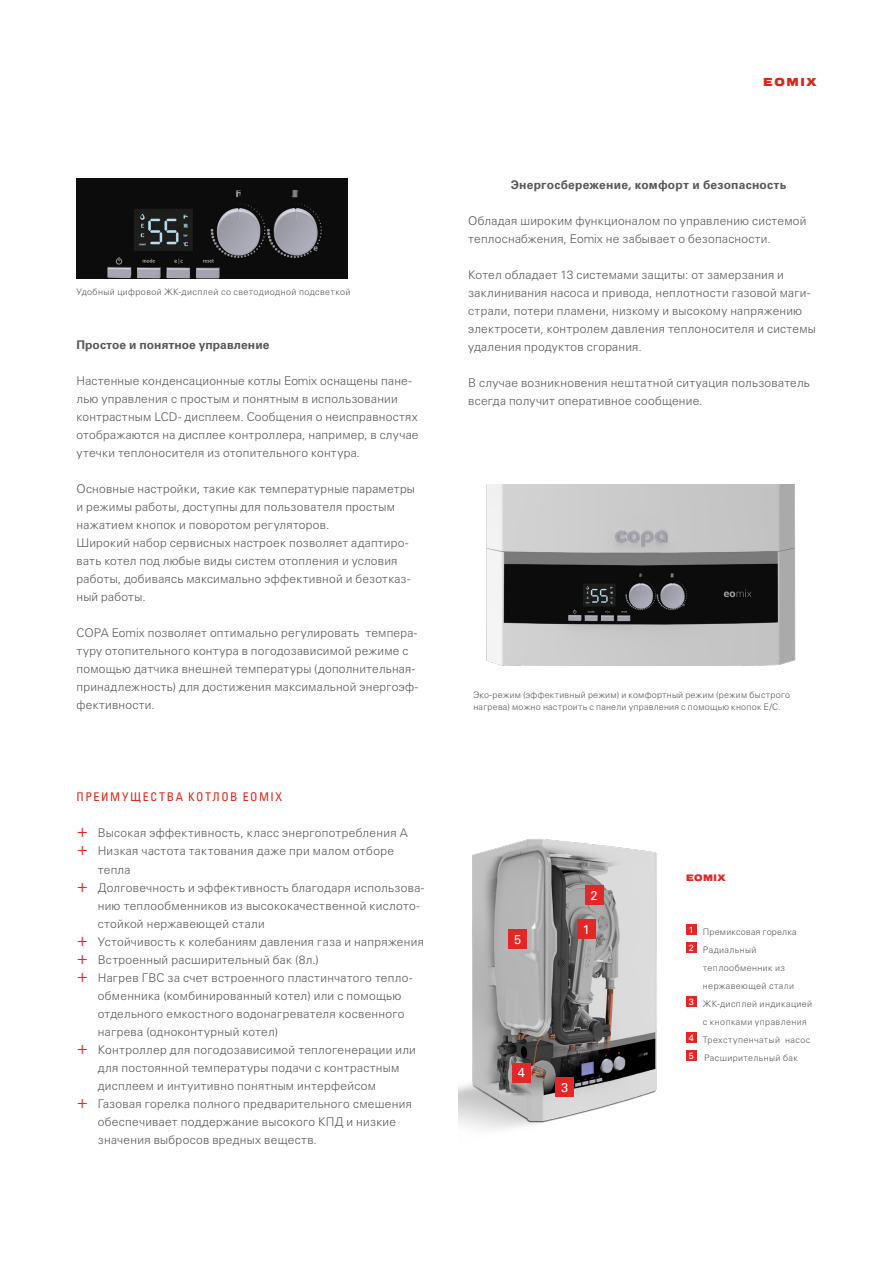
<style>
.page{position:relative;width:893px;height:1263px;background:#fff}
.page>*{position:absolute;margin:0;border:0;box-sizing:border-box;transform-origin:0 0}
.Beschriftung_großes{font:12.75px "Univers LTCYR 55 Roman";color:#fff}
.Copy___Univers_Light{font:300 12px/18px "Univers LTCYR 45";letter-spacing:.02em;color:#57585a}
.Zwischenheadline___U{font:700 12px "Univers LTCYR 65";letter-spacing:.02em;color:#57585a}
.Copy___Univers_Light-2{font:700 12px "Univers LTCYR 65";letter-spacing:.005em;color:#57585a}
.Headline_Vorteilstex{font:condensed 12px "Univers LTCYR 57";letter-spacing:.13em;color:#da291c}
.Kopfzeile___Univers{font:700 12px "Viessmann";letter-spacing:.105em;color:#da291c}
.Product_name_table{font:700 9.75px "Viessmann";letter-spacing:.01em;color:#e32726}
.Bildunterschriften{font:300 9px/12px "Univers LTCYR 45";letter-spacing:.03em;color:#57585a}
.Produktschnitt_Besch{font:300 9px/18px "Univers LTCYR 45";letter-spacing:.045em;color:#57585a}
.Produktschnitt_Besch-2{font:300 9px "Univers LTCYR 45";letter-spacing:.02em;color:#57585a}
.Produktschnitt_Besch-3{font:9px "Univers LTCYR 55 Roman";color:#fff}
.s1{font-size:18px;color:#e32726}
</style>
<div class="page">
<img style="left:77px;top:179px;width:271px;height:100px">
<img style="left:486px;top:485px;width:310px;height:181px">
<div style="left:686px;top:924px;width:10px;height:11px;background:#e32726"></div>
<div style="left:686px;top:942px;width:10px;height:11px;background:#e32726"></div>
<div style="left:686px;top:996px;width:10px;height:11px;background:#e32726"></div>
<div style="left:686px;top:1032px;width:10px;height:11px;background:#e32726"></div>
<div style="left:686px;top:1050px;width:10px;height:11px;background:#e32726"></div>
<img style="left:458px;top:839px;width:199px;height:290px">
<div style="left:585px;top:885px;width:19px;height:20px;background:#e32726"></div>
<div style="left:555px;top:1077px;width:19px;height:20px;background:#e32726"></div>
<div style="left:508px;top:929px;width:19px;height:19px;background:#e32726"></div>
<div style="left:577px;top:919px;width:19px;height:20px;background:#e32726"></div>
<div style="left:512px;top:1063px;width:19px;height:19px;background:#e32726"></div>
<p class="Bildunterschriften" style="left:77px;top:286px;width:275px">Удобный цифровой ЖК-дисплей со светодиодной подсветкой</p>
<p class="Copy___Univers_Light-2" style="left:77px;top:337px;width:194px">Простое и понятное управление</p>
<p class="Copy___Univers_Light" style="left:77px;top:372px;width:343px">Настенные конденсационные котлы Eomix оснащены пане&shy;лью управления с простым и понятным в использовании контрастным LCD- дисплеем. Сообщения о неисправностях отображаются на дисплее контроллера, например, в случае утечки теплоносителя из отопительного контура.</p>
<p class="Copy___Univers_Light" style="left:77px;top:480px;width:340px">Основные настройки, такие как температурные параметры и режимы работы, доступны для пользователя простым нажатием кнопок и поворотом регуляторов.</p>
<p class="Copy___Univers_Light" style="left:77px;top:534px;width:335px">Широкий набор сервисных настроек позволяет адаптиро&shy;вать котел под любые виды систем отопления и условия работы, добиваясь максимально эффективной и безотказ&shy;ный работы.</p>
<p class="Copy___Univers_Light" style="left:77px;top:624px;width:343px">COPA Eomix позволяет оптимально регулировать темпера&shy;туру отопительного контура в погодозависимой режиме с помощью датчика внешней температуры (дополнительная&shy;принадлежность) для достижения максимальной энергоэф&shy;фективности.</p>
<p class="Headline_Vorteilstex" style="left:77px;top:790px;width:207px">ПРЕИМУЩЕСТВА КОТЛОВ EOMIX</p>
<p class="Copy___Univers_Light" style="left:77px;top:824px;width:333px"><span class="s1">+</span> Высокая эффективность, класс энергопотребления A</p>
<p class="Copy___Univers_Light" style="left:98px;top:842px;width:298px;text-indent:-21px"><span class="s1">+</span> Низкая частота тактования даже при малом отборе тепла</p>
<p class="Copy___Univers_Light" style="left:98px;top:878px;width:328px;text-indent:-21px"><span class="s1">+</span> Долговечность и эффективность благодаря использова&shy;нию теплообменников из высококачественной кислото&shy;стойкой нержавеющей стали</p>
<p class="Copy___Univers_Light" style="left:77px;top:932px;width:349px"><span class="s1">+</span> Устойчивость к колебаниям давления газа и напряжения</p>
<p class="Copy___Univers_Light" style="left:77px;top:950px;width:244px"><span class="s1">+</span> Встроенный расширительный бак (8л.)</p>
<p class="Copy___Univers_Light" style="left:98px;top:968px;width:316px;text-indent:-21px"><span class="s1">+</span> Нагрев ГВС за счет встроенного пластинчатого тепло&shy;обменника (комбинированный котел) или с помощью отдельного емкостного водонагревателя косвенного нагрева (одноконтурный котел)</p>
<p class="Copy___Univers_Light" style="left:98px;top:1040px;width:320px;text-indent:-21px"><span class="s1">+</span> Контроллер для погодозависимой теплогенерации или для постоянной температуры подачи с контрастным дисплеем и интуитивно понятным интерфейсом</p>
<p class="Copy___Univers_Light" style="left:98px;top:1094px;width:316px;text-indent:-21px"><span class="s1">+</span> Газовая горелка полного предварительного смешения обеспечивает поддержание высокого КПД и низкие значения выбросов вредных веществ.</p>
<p class="Kopfzeile___Univers" style="left:763px;top:74px;width:55px">EOMIX</p>
<p class="Zwischenheadline___U" style="left:511px;top:176px;width:277px">Энергосбережение, комфорт и безопасность</p>
<p class="Copy___Univers_Light" style="left:468px;top:212px;width:340px">Обладая широким функционалом по управлению системой теплоснабжения, Eomix не забывает о безопасности.</p>
<p class="Copy___Univers_Light" style="left:468px;top:266px;width:349px">Котел обладает 13 системами защиты: от замерзания и заклинивания насоса и привода, неплотности газовой маги&shy;страли, потери пламени, низкому и высокому напряжению электросети, контролем давления теплоносителя и системы удаления продуктов сгорания.</p>
<p class="Copy___Univers_Light" style="left:468px;top:374px;width:343px">В случае возникновения нештатной ситуация пользователь всегда получит оперативное сообщение.</p>
<p class="Bildunterschriften" style="left:473px;top:688px;width:318px">Эко-режим (эффективный режим) и комфортный режим (режим быстрого нагрева) можно настроить с панели управления с помощью кнопок Е/С.</p>
<p class="Beschriftung_großes" style="left:514px;top:930px;width:9px">5</p>
<p class="Beschriftung_großes" style="left:591px;top:886px;width:9px">2</p>
<p class="Beschriftung_großes" style="left:583px;top:920px;width:9px">1</p>
<p class="Beschriftung_großes" style="left:518px;top:1064px;width:9px">4</p>
<p class="Beschriftung_großes" style="left:561px;top:1078px;width:9px">3</p>
<p class="Product_name_table" style="left:686px;top:871px;width:41px">EOMIX</p>
<p class="Produktschnitt_Besch-3" style="left:689px;top:923px;width:7px">1</p>
<p class="Produktschnitt_Besch-2" style="left:703px;top:925px;width:95px">Премиксовая горелка</p>
<p class="Produktschnitt_Besch-3" style="left:689px;top:941px;width:7px">2</p>
<p class="Produktschnitt_Besch" style="left:703px;top:940px;width:93px">Радиальный теплообменник из нержавеющей стали</p>
<p class="Produktschnitt_Besch-3" style="left:689px;top:995px;width:7px">3</p>
<p class="Produktschnitt_Besch" style="left:703px;top:994px;width:111px">ЖК-дисплей индикацией с кнопками управления</p>
<p class="Produktschnitt_Besch-3" style="left:689px;top:1031px;width:7px">4</p>
<p class="Produktschnitt_Besch" style="left:703px;top:1030px;width:109px">Трехступенчатый насос</p>
<p class="Produktschnitt_Besch-3" style="left:689px;top:1049px;width:7px">5</p>
<p class="Produktschnitt_Besch" style="left:704px;top:1048px;width:95px">Расширительный бак</p>
</div>
